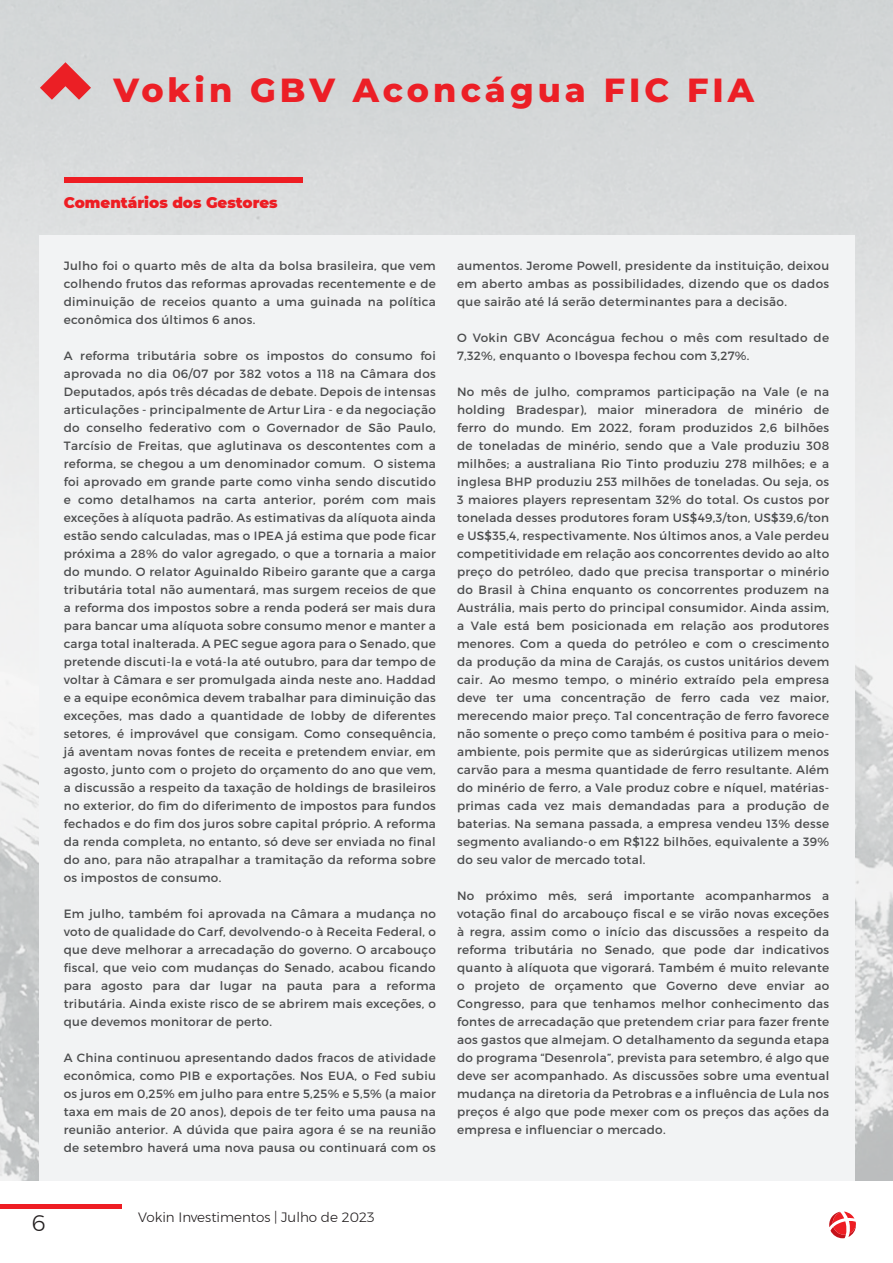
<style>
.page{position:relative;width:893px;height:1263px;background:#fff}
.page>*{position:absolute;margin:0;border:0;box-sizing:border-box;transform-origin:0 0}
.t1{font:800 33.45px "Montserrat";letter-spacing:.12em;color:#ec1f26}
.t2{font:300 22.5px "Montserrat";color:#231f20}
.t3{font:900 15px "Montserrat";color:#ee1d23}
.t4{font:300 13.5px "Montserrat";color:#231f20}
.t5{font:12px/18px "Montserrat";letter-spacing:.025em;color:#4b4c4d;text-align:justify}
</style>
<div class="page">
<div style="left:0;top:1204px;width:121px;height:5px;background:#ee1d23"></div>
<svg style="left:829px;top:1211px;width:27px;height:27px"></svg>
<img style="left:0;top:0;width:893px;height:1180px">
<svg style="left:40px;top:62px;width:51px;height:38px;background:#df7e81"></svg>
<div style="left:39px;top:235px;width:815px;height:945px;background:#f2f3f4"></div>
<div style="left:65px;top:177px;width:238px;height:6px;background:#ee1d23"></div>
<p class="t1" style="left:114px;top:65px;width:642px">Vokin GBV Aconcágua FIC FIA</p>
<p class="t3" style="left:64px;top:191px;width:215px">Comentários dos Gestores</p>
<p class="t5" style="left:64px;top:257px;width:374px">Julho foi o quarto mês de alta da bolsa brasileira, que vem colhendo frutos das reformas aprovadas recentemente e de diminuição de receios quanto a uma guinada na política econômica dos últimos 6 anos.</p>
<p class="t5" style="left:64px;top:347px;width:374px">A reforma tributária sobre os impostos do consumo foi aprovada no dia 06/07 por 382 votos a 118 na Câmara dos Deputados, após três décadas de debate. Depois de intensas articulações - principalmente de Artur Lira - e da negociação do conselho federativo com o Governador de São Paulo, Tarcísio de Freitas, que aglutinava os descontentes com a reforma, se chegou a um denominador comum. O sistema foi aprovado em grande parte como vinha sendo discutido e como detalhamos na carta anterior, porém com mais exceções à alíquota padrão. As estimativas da alíquota ainda estão sendo calculadas, mas o IPEA já estima que pode ficar próxima a 28% do valor agregado, o que a tornaria a maior do mundo. O relator Aguinaldo Ribeiro garante que a carga tributária total não aumentará, mas surgem receios de que a reforma dos impostos sobre a renda poderá ser mais dura para bancar uma alíquota sobre consumo menor e manter a carga total inalterada. A PEC segue agora para o Senado, que pretende discuti-la e votá-la até outubro, para dar tempo de voltar à Câmara e ser promulgada ainda neste ano. Haddad e a equipe econômica devem trabalhar para diminuição das exceções, mas dado a quantidade de lobby de diferentes setores, é improvável que consigam. Como consequência, já aventam novas fontes de receita e pretendem enviar, em agosto, junto com o projeto do orçamento do ano que vem, a discussão a respeito da taxação de holdings de brasileiros no exterior, do fim do diferimento de impostos para fundos fechados e do fim dos juros sobre capital próprio. A reforma da renda completa, no entanto, só deve ser enviada no final do ano, para não atrapalhar a tramitação da reforma sobre os impostos de consumo.</p>
<p class="t5" style="left:64px;top:905px;width:374px">Em julho, também foi aprovada na Câmara a mudança no voto de qualidade do Carf, devolvendo-o à Receita Federal, o que deve melhorar a arrecadação do governo. O arcabouço fiscal, que veio com mudanças do Senado, acabou ficando para agosto para dar lugar na pauta para a reforma tributária. Ainda existe risco de se abrirem mais exceções, o que devemos monitorar de perto.</p>
<p class="t5" style="left:64px;top:1049px;width:374px">A China continuou apresentando dados fracos de atividade econômica, como PIB e exportações. Nos EUA, o Fed subiu os juros em 0,25% em julho para entre 5,25% e 5,5% (a maior taxa em mais de 20 anos), depois de ter feito uma pausa na reunião anterior. A dúvida que paira agora é se na reunião de setembro haverá uma nova pausa ou continuará com os</p>
<p class="t5" style="left:457px;top:257px;width:374px">aumentos. Jerome Powell, presidente da instituição, deixou em aberto ambas as possibilidades, dizendo que os dados que sairão até lá serão determinantes para a decisão.</p>
<p class="t5" style="left:457px;top:329px;width:374px">O Vokin GBV Aconcágua fechou o mês com resultado de<br>7,32%, enquanto o Ibovespa fechou com 3,27%.</p>
<p class="t5" style="left:457px;top:383px;width:374px">No mês de julho, compramos participação na Vale (e na holding Bradespar), maior mineradora de minério de ferro do mundo. Em 2022, foram produzidos 2,6 bilhões de toneladas de minério, sendo que a Vale produziu 308 milhões; a australiana Rio Tinto produziu 278 milhões; e a inglesa BHP produziu 253 milhões de toneladas. Ou seja, os 3 maiores players representam 32% do total. Os custos por tonelada desses produtores foram US$49,3/ton, US$39,6/ton e US$35,4, respectivamente. Nos últimos anos, a Vale perdeu competitividade em relação aos concorrentes devido ao alto preço do petróleo, dado que precisa transportar o minério do Brasil à China enquanto os concorrentes produzem na Austrália, mais perto do principal consumidor. Ainda assim, a Vale está bem posicionada em relação aos produtores menores. Com a queda do petróleo e com o crescimento da produção da mina de Carajás, os custos unitários devem cair. Ao mesmo tempo, o minério extraído pela empresa deve ter uma concentração de ferro cada vez maior, merecendo maior preço. Tal concentração de ferro favorece não somente o preço como também é positiva para o meio&shy;ambiente, pois permite que as siderúrgicas utilizem menos carvão para a mesma quantidade de ferro resultante. Além do minério de ferro, a Vale produz cobre e níquel, matérias&shy;primas cada vez mais demandadas para a produção de baterias. Na semana passada, a empresa vendeu 13% desse segmento avaliando-o em R$122 bilhões, equivalente a 39% do seu valor de mercado total.</p>
<p class="t5" style="left:457px;top:887px;width:374px">No próximo mês, será importante acompanharmos a votação final do arcabouço fiscal e se virão novas exceções à regra, assim como o início das discussões a respeito da reforma tributária no Senado, que pode dar indicativos quanto à alíquota que vigorará. Também é muito relevante o projeto de orçamento que Governo deve enviar ao Congresso, para que tenhamos melhor conhecimento das fontes de arrecadação que pretendem criar para fazer frente aos gastos que almejam. O detalhamento da segunda etapa do programa “Desenrola”, prevista para setembro, é algo que deve ser acompanhado. As discussões sobre uma eventual mudança na diretoria da Petrobras e a influência de Lula nos preços é algo que pode mexer com os preços das ações da empresa e influenciar o mercado.</p>
<h2 class="t2" style="left:32px;top:1206px;width:16px">6</h2>
<p class="t4" style="left:138px;top:1207px;width:238px">Vokin Investimentos | Julho de 2023</p>
</div>
